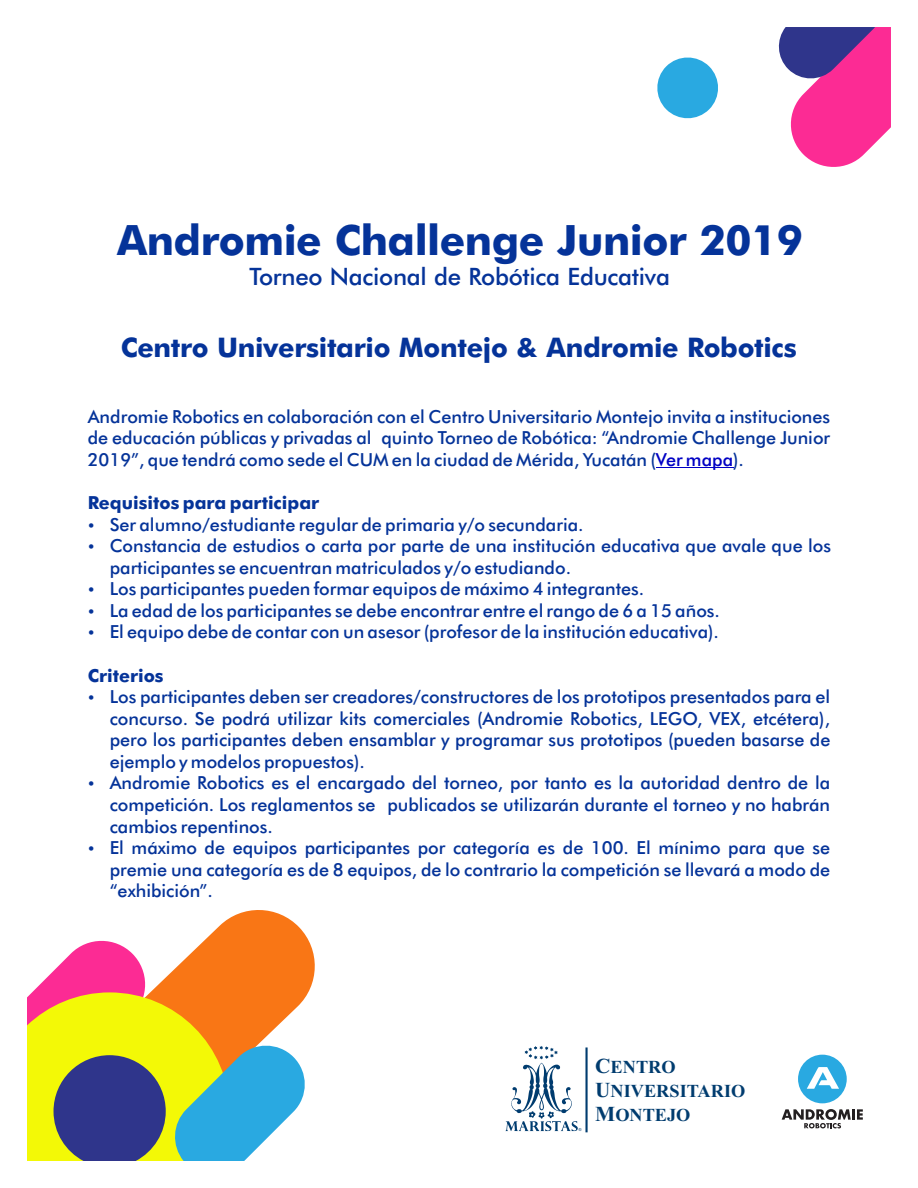
<style>
.page{position:relative;width:918px;height:1188px;background:#fff}
.page>*{position:absolute;margin:0;border:0;box-sizing:border-box;transform-origin:0 0}
.t1{font:700 41.85px "Futura BT";letter-spacing:-.01em;color:#053399}
.t2{font:700 27px "Futura BT";letter-spacing:-.01em;color:#053399}
.t3{font:500 24px "Futura BT";letter-spacing:-.01em;color:#053399}
.t4{font:700 18.3px/23.5px "Times New Roman";color:#003c6f}
.t5{font:500 18px/21.6px "Futura BT";color:#053399}
.t6{font:700 18px "Futura BT";color:#053399}
.s1{color:#0000c4}
.s2{font-size:21.3px}
</style>
<div class="page">
<svg style="left:657px;top:57px;width:61px;height:62px"></svg>
<svg style="left:778px;top:27px;width:113px;height:140px"></svg>
<svg style="left:208px;top:910px;width:107px;height:81px;fill:#f97615"></svg>
<svg style="left:27px;top:937px;width:282px;height:224px;background:#b9a36b"></svg>
<svg style="left:782px;top:1109px;width:81px;height:19px"></svg>
<svg style="left:798px;top:1055px;width:49px;height:48px"></svg>
<hr style="left:656px;top:467px;width:77px;height:1px;background:#0000c4">
<svg style="left:505px;top:1046px;width:77px;height:85px"></svg>
<hr style="left:585px;top:1047px;width:3px;height:85px;background:#003c6f">
<h1 class="t1" style="left:117px;top:223px;width:687px">Andromie Challenge Junior 2019</h1>
<h3 class="t3" style="left:250px;top:267px;width:422px">Torneo Nacional de Robótica Educativa</h3>
<h2 class="t2" style="left:121px;top:337px;width:678px">Centro Universitario Montejo &amp; Andromie Robotics</h2>
<p class="t5" style="left:88px;top:407px;width:744px;text-align:justify">Andromie Robotics en colaboración con el Centro Universitario Montejo invita a instituciones de educación públicas y privadas al quinto Torneo de Robótica: “Andromie Challenge Junior 2019”, que tendrá como sede el CUM en la ciudad de Mérida, Yucatán (<span class="s1">Ver mapa</span>).</p>
<p class="t6" style="left:88px;top:495px;width:233px">Requisitos para participar</p>
<p class="t5" style="left:110px;top:515px;width:723px">Ser alumno/estudiante regular de primaria y/o secundaria.<br>Constancia de estudios o carta por parte de una institución educativa que avale que los participantes se encuentran matriculados y/o estudiando.<br>Los participantes pueden formar equipos de máximo 4 integrantes.<br>La edad de los participantes se debe encontrar entre el rango de 6 a 15 años.<br>El equipo debe de contar con un asesor (profesor de la institución educativa).</p>
<p class="t6" style="left:88px;top:668px;width:77px">Criterios</p>
<p class="t5" style="left:110px;top:688px;width:722px">Los participantes deben ser creadores/constructores de los prototipos presentados para el concurso. Se podrá utilizar kits comerciales (Andromie Robotics, LEGO, VEX, etcétera), pero los participantes deben ensamblar y programar sus prototipos (pueden basarse de ejemplo y modelos propuestos).<br>Andromie Robotics es el encargado del torneo, por tanto es la autoridad dentro de la competición. Los reglamentos se publicados se utilizarán durante el torneo y no habrán cambios repentinos.<br>El máximo de equipos participantes por categoría es de 100. El mínimo para que se premie una categoría es de 8 equipos, de lo contrario la competición se llevará a modo de “exhibición”.</p>
<p class="t4" style="left:595px;top:1058px;width:152px"><span class="s2">C</span>ENTRO<br><span class="s2">U</span>NIVERSITARIO<br><span class="s2">M</span>ONTEJO</p>
</div>
